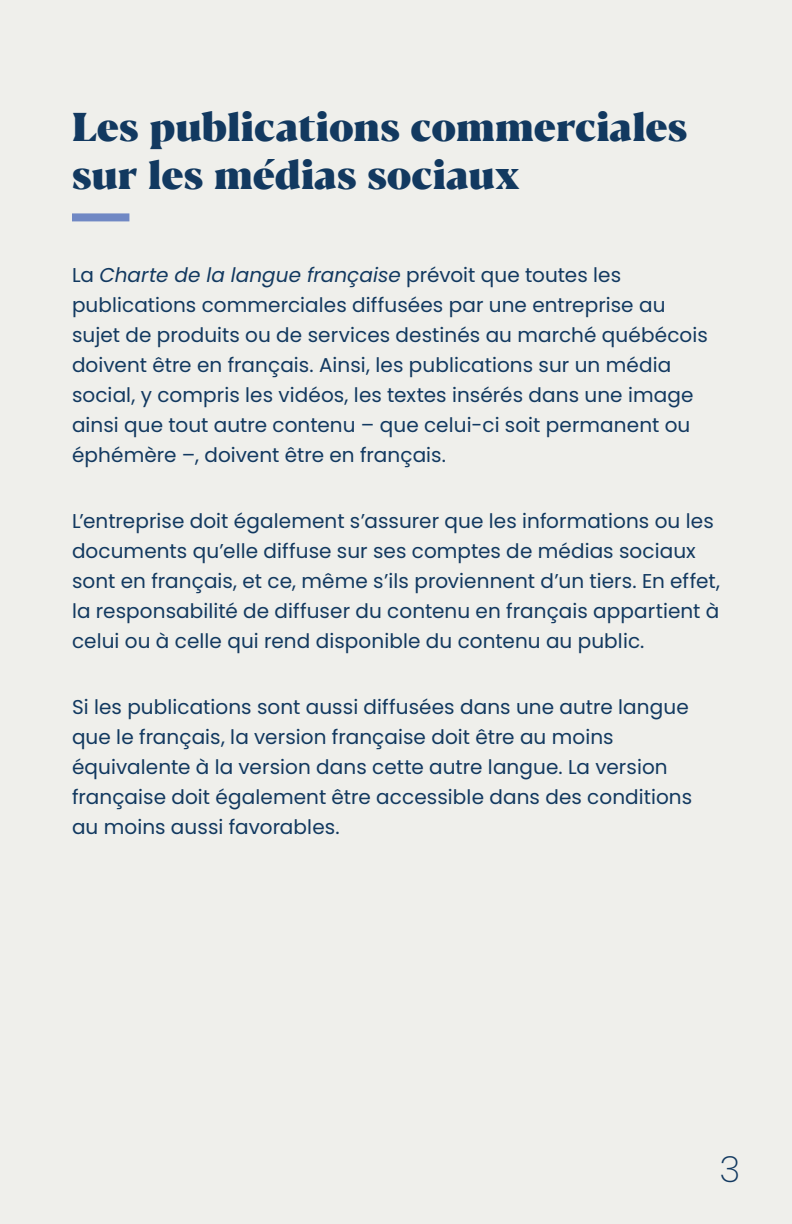
<style>
.page{position:relative;width:792px;height:1224px;background:#efefeb}
.page>*{position:absolute;margin:0;border:0;box-sizing:border-box;transform-origin:0 0}
.t1{font:800 40px/48px "Blacker Display";letter-spacing:-.005em;color:#123960}
.t2{font:200 36px "Poppins";color:#123960}
.t3{font:20px/30px "Poppins";letter-spacing:.005em;color:#123960}
.s1{font-style:italic}
</style>
<div class="page">
<div style="left:72px;top:213px;width:57px;height:8px;background:#7088c4"></div>
<p class="t1" style="left:72px;top:106px;width:617px">Les publications commerciales sur les médias sociaux</p>
<p class="t3" style="left:72px;top:260px;width:637px">La <span class="s1">Charte de la langue française</span> prévoit que toutes les publications commerciales diffusées par une entreprise au sujet de produits ou de services destinés au marché québécois doivent être en français. Ainsi, les publications sur un média social, y compris les vidéos, les textes insérés dans une image ainsi que tout autre contenu – que celui-ci soit permanent ou éphémère –, doivent être en français.</p>
<p class="t3" style="left:72px;top:506px;width:650px">L’entreprise doit également s’assurer que les informations ou les documents qu’elle diffuse sur ses comptes de médias sociaux sont en français, et ce, même s’ils proviennent d’un tiers. En effet, la responsabilité de diffuser du contenu en français appartient à celui ou à celle qui rend disponible du contenu au public.</p>
<p class="t3" style="left:72px;top:692px;width:622px">Si les publications sont aussi diffusées dans une autre langue que le français, la version française doit être au moins équivalente à la version dans cette autre langue. La version française doit également être accessible dans des conditions au moins aussi favorables.</p>
<p class="t2" style="left:720px;top:1148px;width:22px">3</p>
</div>
